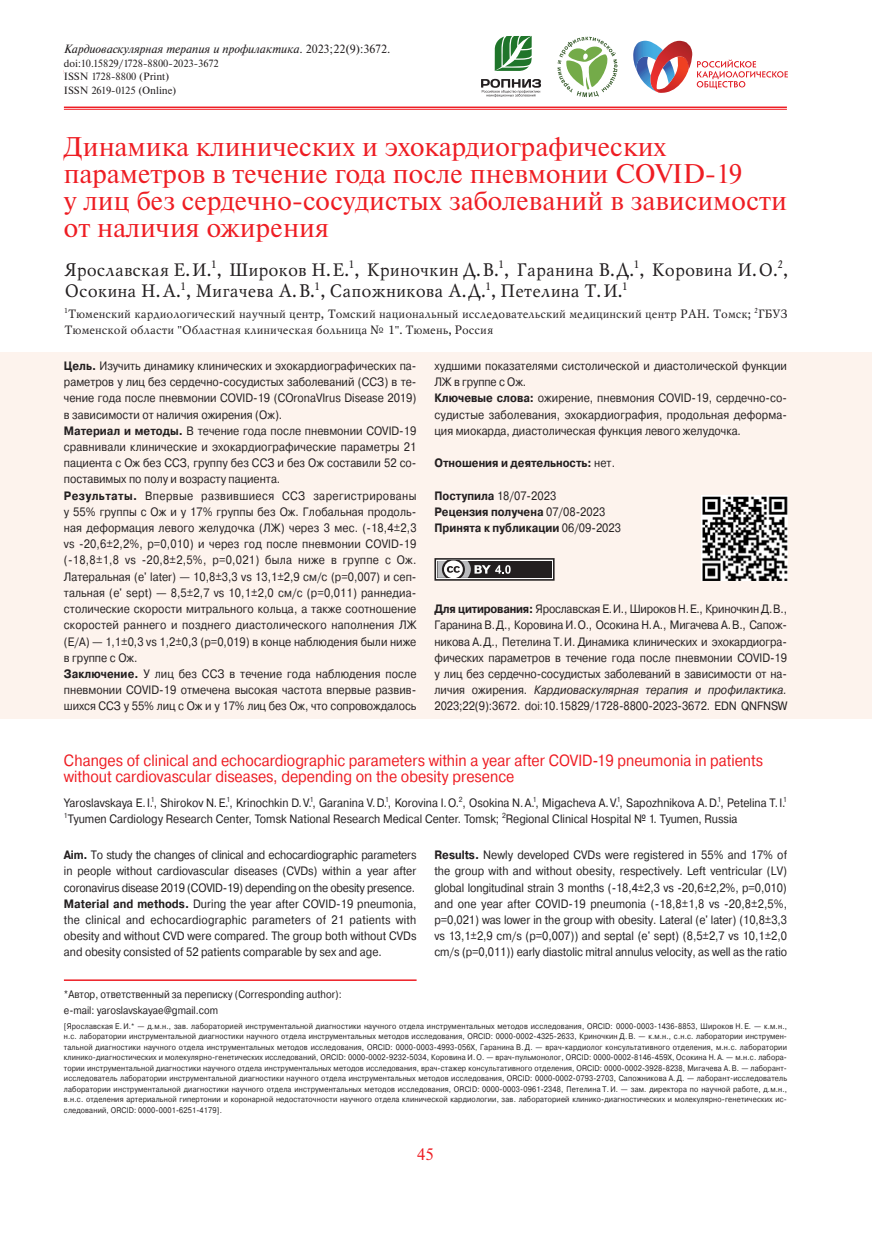
<style>
.page{position:relative;width:872px;height:1234px;background:#fff}
.page>*{position:absolute;margin:0;border:0;box-sizing:border-box;transform-origin:0 0}
.t1{font:27px/27px "Newton";color:#ee1d23}
.t2{font:18px/21.6px "Mysl C";color:#231f20}
.t3{font:16.5px "Newton";color:#ee1d23}
.t4{font:16.2px/16.2px "Pragmatica";color:#ee1d23;scale:.89 1}
.t5{font:12.15px/16.2px "Pragmatica C";color:#231f20;scale:.89 1}
.t6{font:12.15px/16.2px "Pragmatica";color:#231f20;scale:.89 1}
.t7{font:700 12.15px/16.2px "Pragmatica C";color:#231f20;scale:.89 1}
.t8{font:12px/16.2px "Mysl C";color:#231f20}
.t9{font:italic 12px "Newton";color:#231f20}
.t10{font:10.8px/16.2px "Pragmatica C";color:#231f20;scale:.89 1}
.t11{font:10.5px/13.5px "Newton";color:#231f20}
.t12{font:8.1px/10.5px "Pragmatica C";letter-spacing:.02em;color:#231f20;text-align:justify;scale:.89 1}
.s1{font-style:normal}
.s2{font-weight:700}
.s3{font-weight:400}
.s4{font-style:italic}
</style>
<div class="page">
<svg style="left:557px;top:37px;width:60px;height:60px"></svg>
<svg style="left:481px;top:79px;width:60px;height:18px"></svg>
<svg style="left:495px;top:36px;width:36px;height:35px"></svg>
<svg style="left:633px;top:41px;width:155px;height:52px"></svg>
<hr style="left:64px;top:106px;width:723px;height:2px;background:#ee1d23">
<hr style="left:64px;top:109px;width:723px;height:1px;background:#ee1d23">
<div style="left:0;top:352px;width:872px;height:366px;background:#fdf3ed"></div>
<div style="left:434px;top:558px;width:120px;height:22px;border:2px solid #231f20"></div>
<div style="left:437px;top:561px;width:114px;height:16px;background:#231f20"></div>
<svg style="left:437px;top:561px;width:73px;height:16px"></svg>
<img style="left:702px;top:495px;width:85px;height:85px">
<hr style="left:64px;top:979px;width:352px;height:1px;background:#ee1d23">
<p class="t9" style="left:64px;top:42px;width:328px">Кардиоваскулярная терапия и профилактика<span class="s1">. 2023;22(9):3672.</span></p>
<p class="t11" style="left:64px;top:56px;width:156px">doi:10.15829/1728-8800-2023-3672<br>ISSN 1728-8800 (Print)<br>ISSN 2619-0125 (Online)</p>
<h1 class="t1" style="left:64px;top:133px;width:724px">Динамика клинических и эхокардиографических параметров в течение года после пневмонии COVID-19<br>у лиц без сердечно-сосудистых заболеваний в зависимости от наличия ожирения</h1>
<h2 class="t2" style="left:64px;top:259px;width:724px">Ярославская Е.И.<sup>1</sup>, Широков Н.Е.<sup>1</sup>, Криночкин Д.В.<sup>1</sup>, Гаранина В.Д.<sup>1</sup>, Коровина И.О.<sup>2</sup>,<br>Осокина Н.А.<sup>1</sup>, Мигачева А.В.<sup>1</sup>, Сапожникова А.Д.<sup>1</sup>, Петелина Т.И.<sup>1</sup></h2>
<p class="t8" style="left:64px;top:306px;width:724px"><sup>1</sup>Тюменский кардиологический научный центр, Томский национальный исследовательский медицинский центр РАН. Томск; <sup>2</sup>ГБУЗ<br>Тюменской области "Областная клиническая больница № 1". Тюмень, Россия</p>
<p class="t5" style="left:64px;top:357px;width:398px"><span class="s2">Цель.</span> Изучить динамику клинических и эхокардиографических па&shy;раметров у лиц без сердечно-сосудистых заболеваний (ССЗ) в те&shy;чение года после пневмонии COVID-19 (COronaVIrus Disease 2019) в зависимости от наличия ожирения (Ож).<br><span class="s2">Материал и методы.</span> В течение года после пневмонии COVID-19 сравнивали клинические и эхокардиографические параметры 21 пациента с Ож без ССЗ, группу без ССЗ и без Ож составили 52 со&shy;поставимых по полу и возрасту пациента.<br><span class="s2">Результаты.</span> Впервые развившиеся ССЗ зарегистрированы у 55% группы с Ож и у 17% группы без Ож. Глобальная продоль&shy;ная деформация левого желудочка (ЛЖ) через 3 мес. (-18,4±2,3 vs -20,6±2,2%, р=0,010) и через год после пневмонии COVID-19 (-18,8±1,8 vs -20,8±2,5%, р=0,021) была ниже в группе с Ож.<br>Латеральная (е' later) — 10,8±3,3 vs 13,1±2,9 см/с (р=0,007) и сеп&shy;тальная (е' sept) — 8,5±2,7 vs 10,1±2,0 см/с (р=0,011) раннедиа&shy;столические скорости митрального кольца, а также соотношение скоростей раннего и позднего диастолического наполнения ЛЖ (Е/А) — 1,1±0,3 vs 1,2±0,3 (р=0,019) в конце наблюдения были ниже в группе с Ож.<br><span class="s2">Заключение.</span> У лиц без ССЗ в течение года наблюдения после пневмонии COVID-19 отмечена высокая частота впервые развив&shy;шихся ССЗ у 55% лиц с Ож и у 17% лиц без Ож, что сопровождалось</p>
<p class="t5" style="left:434px;top:357px;width:397px">худшими показателями систолической и диастолической функции ЛЖ в группе с Ож.<br><span class="s2">Ключевые слова:</span> ожирение, пневмония COVID-19, сердечно-со&shy;судистые заболевания, эхокардиография, продольная деформа&shy;ция миокарда, диастолическая функция левого желудочка.</p>
<p class="t7" style="left:434px;top:455px;width:204px">Отношения и деятельность: <span class="s3">нет.</span></p>
<p class="t7" style="left:434px;top:487px;width:211px">Поступила <span class="s3">18/07-2023<br></span>Рецензия получена <span class="s3">07/08-2023<br></span>Принята к публикации <span class="s3">06/09-2023</span></p>
<p class="t5" style="left:434px;top:600px;width:398px"><span class="s2">Для цитирования:</span> Ярославская Е.И., Широков Н.Е., Криночкин Д.В., Гаранина В.Д., Коровина И.О., Осокина Н.А., Мигачева А.В., Сапож&shy;никова А.Д., Петелина Т.И. Динамика клинических и эхокардиогра&shy;фических параметров в течение года после пневмонии COVID-19 у лиц без сердечно-сосудистых заболеваний в зависимости от на&shy;личия ожирения. <span class="s4">Кардиоваскулярная терапия и профилактика.<br></span>2023;22(9):3672. doi:10.15829/1728-8800-2023-3672. EDN QNFNSW</p>
<h3 class="t4" style="left:64px;top:751px;width:787px">Changes of clinical and echocardiographic parameters within a year after COVID-19 pneumonia in patients without cardiovascular diseases, depending on the obesity presence</h3>
<p class="t6" style="left:64px;top:794px;width:814px">Yaroslavskaya E.I.<sup>1</sup>, Shirokov N.E.<sup>1</sup>, Krinochkin D.V.<sup>1</sup>, Garanina V.D.<sup>1</sup>, Korovina I.O.<sup>2</sup>, Osokina N.A.<sup>1</sup>, Migacheva A.V.<sup>1</sup>, Sapozhnikova A.D.<sup>1</sup>, Petelina T.I.<sup>1<br>1</sup>Tyumen Cardiology Research Center, Tomsk National Research Medical Center. Tomsk; <sup>2</sup>Regional Clinical Hospital № 1. Tyumen, Russia</p>
<p class="t5" style="left:64px;top:846px;width:398px;text-align:justify"><span class="s2">Aim.</span> To study the changes of clinical and echocardiographic parameters in people without cardiovascular diseases (CVDs) within a year after coronavirus disease 2019 (COVID-19) depending on the obesity presence.<br><span class="s2">Material and methods.</span> During the year after COVID-19 pneumonia, the clinical and echocardiographic parameters of 21 patients with obesity and without CVD were compared. The group both without CVDs and obesity consisted of 52 patients comparable by sex and age.</p>
<p class="t5" style="left:434px;top:846px;width:398px;text-align:justify"><span class="s2">Results.</span> Newly developed CVDs were registered in 55% and 17% of the group with and without obesity, respectively. Left ventricular (LV) global longitudinal strain 3 months (-18,4±2,3 vs -20,6±2,2%, p=0,010) and one year after COVID-19 pneumonia (-18,8±1,8 vs -20,8±2,5%, p=0,021) was lower in the group with obesity. Lateral (e' later) (10,8±3,3 vs 13,1±2,9 cm/s (p=0,007)) and septal (e' sept) (8,5±2,7 vs 10,1±2,0 cm/s (p=0,011)) early diastolic mitral annulus velocity, as well as the ratio</p>
<p class="t10" style="left:64px;top:985px;width:313px">*Автор, ответственный за переписку (Corresponding author): e-mail: yaroslavskayae@gmail.com</p>
<p class="t12" style="left:64px;top:1020px;width:814px">[Ярославская Е. И.* — д.м.н., зав. лабораторией инструментальной диагностики научного отдела инструментальных методов исследования, ORCID: 0000-0003-1436-8853, Широков Н. Е. — к.м.н., н.с. лаборатории инструментальной диагностики научного отдела инструментальных методов исследования, ORCID: 0000-0002-4325-2633, Криночкин Д.В. — к.м.н., c.н.с. лаборатории инструмен&shy;тальной диагностики научного отдела инструментальных методов исследования, ORCID: 0000-0003-4993-056X, Гаранина В. Д. — врач-кардиолог консультативного отделения, м.н.с. лаборатории клинико-диагностических и молекулярно-генетических исследований, ORCID: 0000-0002-9232-5034, Коровина И. О. — врач-пульмонолог, ORCID: 0000-0002-8146-459X, Осокина Н. А. — м.н.с. лабора&shy;тории инструментальной диагностики научного отдела инструментальных методов исследования, врач-стажер консультативного отделения, ORCID: 0000-0002-3928-8238, Мигачева А.В. — лаборант&shy;исследователь лаборатории инструментальной диагностики научного отдела инструментальных методов исследования, ORCID: 0000-0002-0793-2703, Сапожникова А. Д. — лаборант-исследователь лаборатории инструментальной диагностики научного отдела инструментальных методов исследования, ORCID: 0000-0003-0961-2348, Петелина Т. И. — зам. директора по научной работе, д.м.н., в.н.с. отделения артериальной гипертонии и коронарной недостаточности научного отдела клинической кардиологии, зав. лабораторией клинико-диагностических и молекулярно-генетических ис&shy;следований, ORCID: 0000-0001-6251-4179].</p>
<h3 class="t3" style="left:417px;top:1143px;width:18px">45</h3>
</div>
